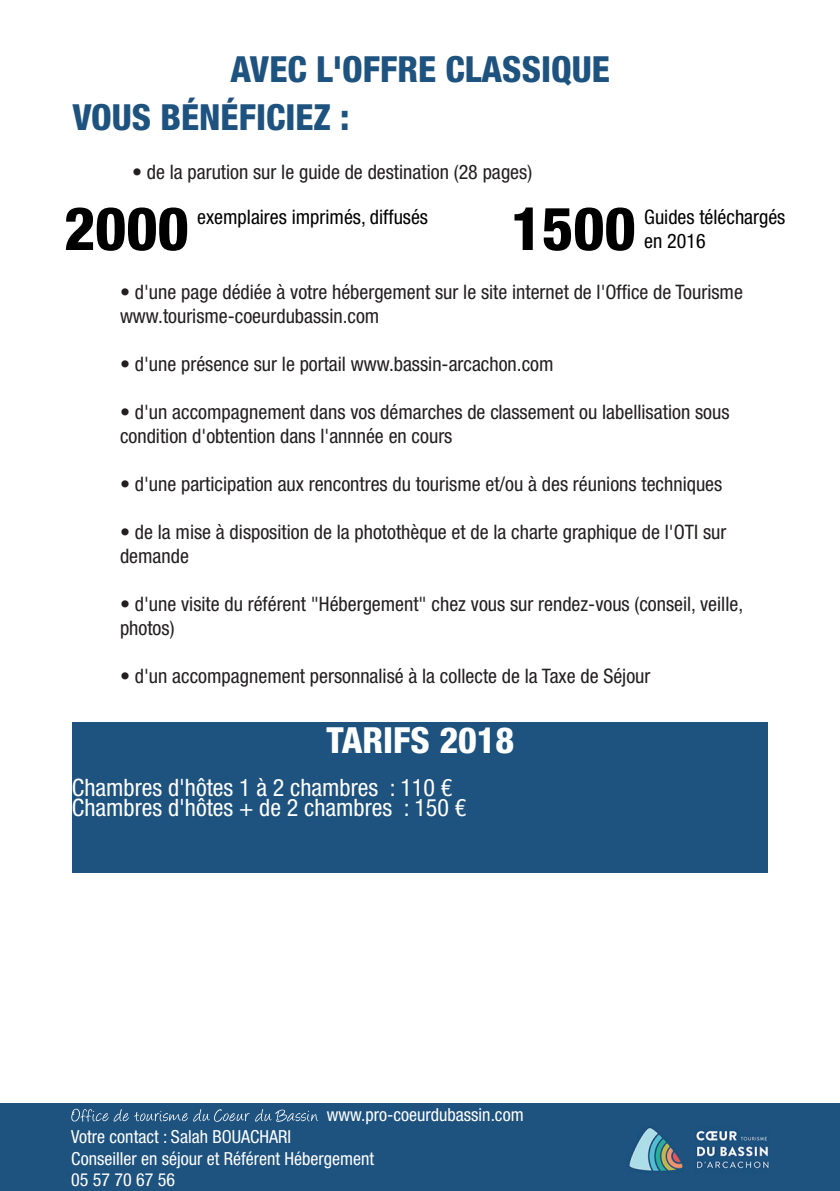
<style>
.page{position:relative;width:840px;height:1191px;background:#fff}
.page>*{position:absolute;margin:0;border:0;box-sizing:border-box;transform-origin:0 0}
.t1{font:800 condensed 60px "Helvetica Neue LT Std";color:#000}
.t2{font:800 condensed 36px "Helvetica Neue LT Std";color:#1e527f}
.t3{font:800 condensed 36px "Helvetica Neue LT Std";color:#fff}
.t4{font:condensed 24px/20px "Helvetica Neue LT Std";color:#fff}
.t5{font:condensed 20px/24px "Helvetica Neue LT Std";color:#231f20}
.t6{font:condensed 20px "Helvetica Neue LT Std";color:#000}
.t7{font:condensed 18px/21.6px "Helvetica Neue LT Std";color:#fff}
</style>
<div class="page">
<div style="left:73px;top:721px;width:694px;height:37px;background:#1e527f"></div>
<div style="left:72px;top:758px;width:695px;height:115px;background:#1e527f"></div>
<div style="left:0;top:1103px;width:839px;height:88px;background:#1e527f"></div>
<svg style="left:71px;top:1108px;width:247px;height:13px"></svg>
<img style="left:629px;top:1127px;width:141px;height:46px">
<hr style="left:839px;top:1103px;width:1px;height:88px;background:#1e527f">
<h2 class="t2" style="left:230px;top:47px;width:380px">AVEC L'OFFRE CLASSIQUE</h2>
<h2 class="t2" style="left:72px;top:95px;width:278px">VOUS BÉNÉFICIEZ :</h2>
<p class="t5" style="left:132px;top:160px;width:401px">• de la parution sur le guide de destination (28 pages)</p>
<h1 class="t1" style="left:64px;top:191px;width:126px">2000</h1>
<p class="t6" style="left:197px;top:205px;width:232px">exemplaires imprimés, diffusés</p>
<p class="t6" style="left:644px;top:205px;width:143px">Guides téléchargés</p>
<h1 class="t1" style="left:510px;top:191px;width:126px">1500</h1>
<p class="t6" style="left:644px;top:229px;width:63px">en 2016</p>
<p class="t5" style="left:120px;top:279px;width:624px">• d'une page dédiée à votre hébergement sur le site internet de l'Office de Tourisme www.tourisme-coeurdubassin.com</p>
<p class="t5" style="left:120px;top:351px;width:435px">• d'une présence sur le portail www.bassin-arcachon.com</p>
<p class="t5" style="left:120px;top:399px;width:610px">• d'un accompagnement dans vos démarches de classement ou labellisation sous condition d'obtention dans l'annnée en cours</p>
<p class="t5" style="left:120px;top:471px;width:603px">• d'une participation aux rencontres du tourisme et/ou à des réunions techniques</p>
<p class="t5" style="left:120px;top:519px;width:607px">• de la mise à disposition de la photothèque et de la charte graphique de l'OTI sur demande</p>
<p class="t5" style="left:120px;top:591px;width:624px">• d'une visite du référent "Hébergement" chez vous sur rendez-vous (conseil, veille, photos)</p>
<p class="t5" style="left:120px;top:663px;width:531px">• d'un accompagnement personnalisé à la collecte de la Taxe de Séjour</p>
<h2 class="t3" style="left:326px;top:718px;width:189px">TARIFS 2018</h2>
<p class="t4" style="left:72px;top:777px;width:395px">Chambres d'hôtes 1 à 2 chambres : 110 €<br>Chambres d'hôtes + de 2 chambres : 150 €</p>
<p class="t7" style="left:327px;top:1104px;width:198px">www.pro-coeurdubassin.com</p>
<p class="t7" style="left:71px;top:1125px;width:304px">Votre contact : Salah BOUACHARI<br>Conseiller en séjour et Référent Hébergement<br>05 57 70 67 56</p>
</div>
